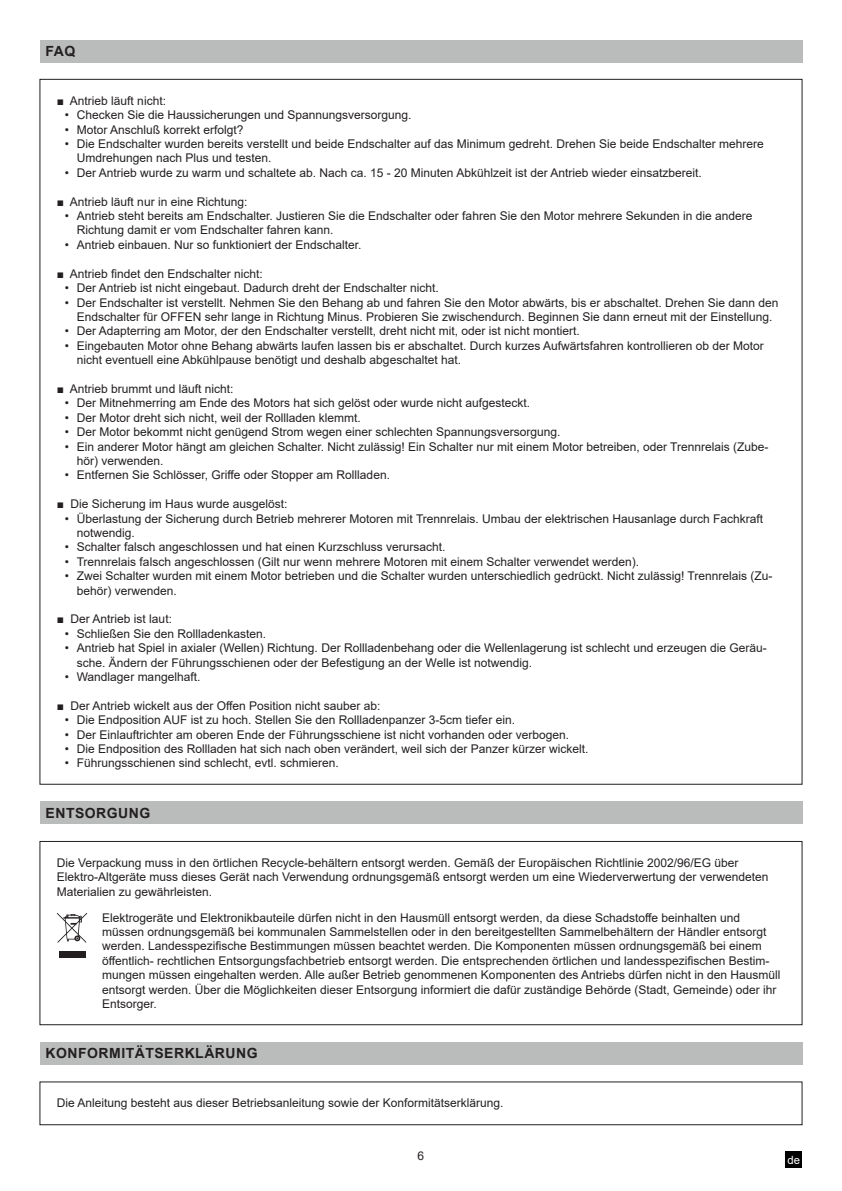
<style>
.page{position:relative;width:842px;height:1191px;background:#fff}
.page>*{position:absolute;margin:0;border:0;box-sizing:border-box;transform-origin:0 0}
.Inhalt_Überschrift{font:700 14px "Arial";letter-spacing:.035em;color:#231f20}
.t1{font:12px/14.4px "Arial";color:#231f20}
.t2{font:11.4px "Arial";color:#fff}
</style>
<div class="page">
<div style="left:785px;top:1151px;width:17px;height:17px;background:#000001"></div>
<div style="left:40px;top:801px;width:762px;height:23px;background:#babcbc"></div>
<div style="left:40px;top:1042px;width:762px;height:22px;background:#babcbc"></div>
<div style="left:40px;top:40px;width:762px;height:22px;background:#babcbc"></div>
<div style="left:40px;top:841px;width:762px;height:184px;border:1px solid #231f20"></div>
<svg style="left:57px;top:913px;width:30px;height:29px"></svg>
<div style="left:59px;top:951px;width:26px;height:6px;background:#231f20"></div>
<div style="left:40px;top:1081px;width:762px;height:44px;border:1px solid #231f20"></div>
<p class="Inhalt_Überschrift" style="left:46px;top:41px;width:31px">FAQ</p>
<p class="t1" style="left:57px;top:93px;width:111px">■ Antrieb läuft nicht:</p>
<p class="t1" style="left:65px;top:108px;width:348px">• Checken Sie die Haussicherungen und Spannungsversorgung.</p>
<p class="t1" style="left:65px;top:122px;width:180px">• Motor Anschluß korrekt erfolgt?</p>
<p class="t1" style="left:77px;top:137px;width:688px;text-indent:-12px">• Die Endschalter wurden bereits verstellt und beide Endschalter auf das Minimum gedreht. Drehen Sie beide Endschalter mehrere<br>Umdrehungen nach Plus und testen.</p>
<p class="t1" style="left:65px;top:165px;width:639px">• Der Antrieb wurde zu warm und schaltete ab. Nach ca. 15 - 20 Minuten Abkühlzeit ist der Antrieb wieder einsatzbereit.</p>
<p class="t1" style="left:57px;top:194px;width:192px">■ Antrieb läuft nur in eine Richtung:</p>
<p class="t1" style="left:77px;top:209px;width:677px;text-indent:-12px">• Antrieb steht bereits am Endschalter. Justieren Sie die Endschalter oder fahren Sie den Motor mehrere Sekunden in die andere<br>Richtung damit er vom Endschalter fahren kann.</p>
<p class="t1" style="left:65px;top:237px;width:298px">• Antrieb einbauen. Nur so funktioniert der Endschalter.</p>
<p class="t1" style="left:57px;top:266px;width:208px">■ Antrieb findet den Endschalter nicht:</p>
<p class="t1" style="left:65px;top:281px;width:376px">• Der Antrieb ist nicht eingebaut. Dadurch dreht der Endschalter nicht.</p>
<p class="t1" style="left:65px;top:295px;width:715px;text-align:center">• Der Endschalter ist verstellt. Nehmen Sie den Behang ab und fahren Sie den Motor abwärts, bis er abschaltet. Drehen Sie dann den<br>Endschalter für OFFEN sehr lange in Richtung Minus. Probieren Sie zwischendurch. Beginnen Sie dann erneut mit der Einstellung.</p>
<p class="t1" style="left:65px;top:324px;width:516px">• Der Adapterring am Motor, der den Endschalter verstellt, dreht nicht mit, oder ist nicht montiert.</p>
<p class="t1" style="left:77px;top:338px;width:689px;text-indent:-12px">• Eingebauten Motor ohne Behang abwärts laufen lassen bis er abschaltet. Durch kurzes Aufwärtsfahren kontrollieren ob der Motor nicht eventuell eine Abkühlpause benötigt und deshalb abgeschaltet hat.</p>
<p class="t1" style="left:57px;top:381px;width:178px">■ Antrieb brummt und läuft nicht:</p>
<p class="t1" style="left:65px;top:396px;width:467px">• Der Mitnehmerring am Ende des Motors hat sich gelöst oder wurde nicht aufgesteckt.</p>
<p class="t1" style="left:65px;top:410px;width:298px">• Der Motor dreht sich nicht, weil der Rollladen klemmt.</p>
<p class="t1" style="left:65px;top:425px;width:497px">• Der Motor bekommt nicht genügend Strom wegen einer schlechten Spannungsversorgung.</p>
<p class="t1" style="left:77px;top:439px;width:693px;text-indent:-12px">• Ein anderer Motor hängt am gleichen Schalter. Nicht zulässig! Ein Schalter nur mit einem Motor betreiben, oder Trennrelais (Zube&shy;hör) verwenden.</p>
<p class="t1" style="left:65px;top:468px;width:327px">• Entfernen Sie Schlösser, Griffe oder Stopper am Rollladen.</p>
<p class="t1" style="left:57px;top:497px;width:232px">■ Die Sicherung im Haus wurde ausgelöst:</p>
<p class="t1" style="left:77px;top:511px;width:688px;text-indent:-12px">• Überlastung der Sicherung durch Betrieb mehrerer Motoren mit Trennrelais. Umbau der elektrischen Hausanlage durch Fachkraft notwendig.</p>
<p class="t1" style="left:65px;top:540px;width:382px">• Schalter falsch angeschlossen und hat einen Kurzschluss verursacht.</p>
<p class="t1" style="left:65px;top:554px;width:576px">• Trennrelais falsch angeschlossen (Gilt nur wenn mehrere Motoren mit einem Schalter verwendet werden).</p>
<p class="t1" style="left:77px;top:569px;width:697px;text-indent:-12px">• Zwei Schalter wurden mit einem Motor betrieben und die Schalter wurden unterschiedlich gedrückt. Nicht zulässig! Trennrelais (Zu&shy;behör) verwenden.</p>
<p class="t1" style="left:57px;top:612px;width:117px">■ Der Antrieb ist laut:</p>
<p class="t1" style="left:65px;top:626px;width:203px">• Schließen Sie den Rollladenkasten.</p>
<p class="t1" style="left:77px;top:641px;width:691px;text-indent:-12px">• Antrieb hat Spiel in axialer (Wellen) Richtung. Der Rollladenbehang oder die Wellenlagerung ist schlecht und erzeugen die Geräu&shy;sche. Ändern der Führungsschienen oder der Befestigung an der Welle ist notwendig.</p>
<p class="t1" style="left:65px;top:669px;width:137px">• Wandlager mangelhaft.</p>
<p class="t1" style="left:57px;top:698px;width:325px">■ Der Antrieb wickelt aus der Offen Position nicht sauber ab:</p>
<p class="t1" style="left:65px;top:713px;width:452px">• Die Endposition AUF ist zu hoch. Stellen Sie den Rollladenpanzer 3-5cm tiefer ein.</p>
<p class="t1" style="left:65px;top:727px;width:506px">• Der Einlauftrichter am oberen Ende der Führungsschiene ist nicht vorhanden oder verbogen.</p>
<p class="t1" style="left:65px;top:741px;width:525px">• Die Endposition des Rollladen hat sich nach oben verändert, weil sich der Panzer kürzer wickelt.</p>
<p class="t1" style="left:65px;top:756px;width:276px">• Führungsschienen sind schlecht, evtl. schmieren.</p>
<p class="Inhalt_Überschrift" style="left:46px;top:803px;width:106px">ENTSORGUNG</p>
<p class="t1" style="left:57px;top:855px;width:713px">Die Verpackung muss in den örtlichen Recycle-behältern entsorgt werden. Gemäß der Europäischen Richtlinie 2002/96/EG über<br>Elektro-Altgeräte muss dieses Gerät nach Verwendung ordnungsgemäß entsorgt werden um eine Wiederverwertung der verwendeten<br>Materialien zu gewährleisten.</p>
<p class="t1" style="left:102px;top:910px;width:680px">Elektrogeräte und Elektronikbauteile dürfen nicht in den Hausmüll entsorgt werden, da diese Schadstoffe beinhalten und müssen ordnungsgemäß bei kommunalen Sammelstellen oder in den bereitgestellten Sammelbehältern der Händler entsorgt werden. Landesspezifische Bestimmungen müssen beachtet werden. Die Komponenten müssen ordnungsgemäß bei einem öffentlich- rechtlichen Entsorgungsfachbetrieb entsorgt werden. Die entsprechenden örtlichen und landesspezifischen Bestim&shy;mungen müssen eingehalten werden. Alle außer Betrieb genommenen Komponenten des Antriebs dürfen nicht in den Hausmüll entsorgt werden. Über die Möglichkeiten dieser Entsorgung informiert die dafür zuständige Behörde (Stadt, Gemeinde) oder ihr Entsorger.</p>
<p class="Inhalt_Überschrift" style="left:46px;top:1043px;width:214px">KONFORMITÄTSERKLÄRUNG</p>
<p class="t1" style="left:57px;top:1096px;width:448px">Die Anleitung besteht aus dieser Betriebsanleitung sowie der Konformitätserklärung.</p>
<p class="t1" style="left:418px;top:1148px;width:8px">6</p>
<p class="t2" style="left:787px;top:1152px;width:14px">de</p>
</div>
